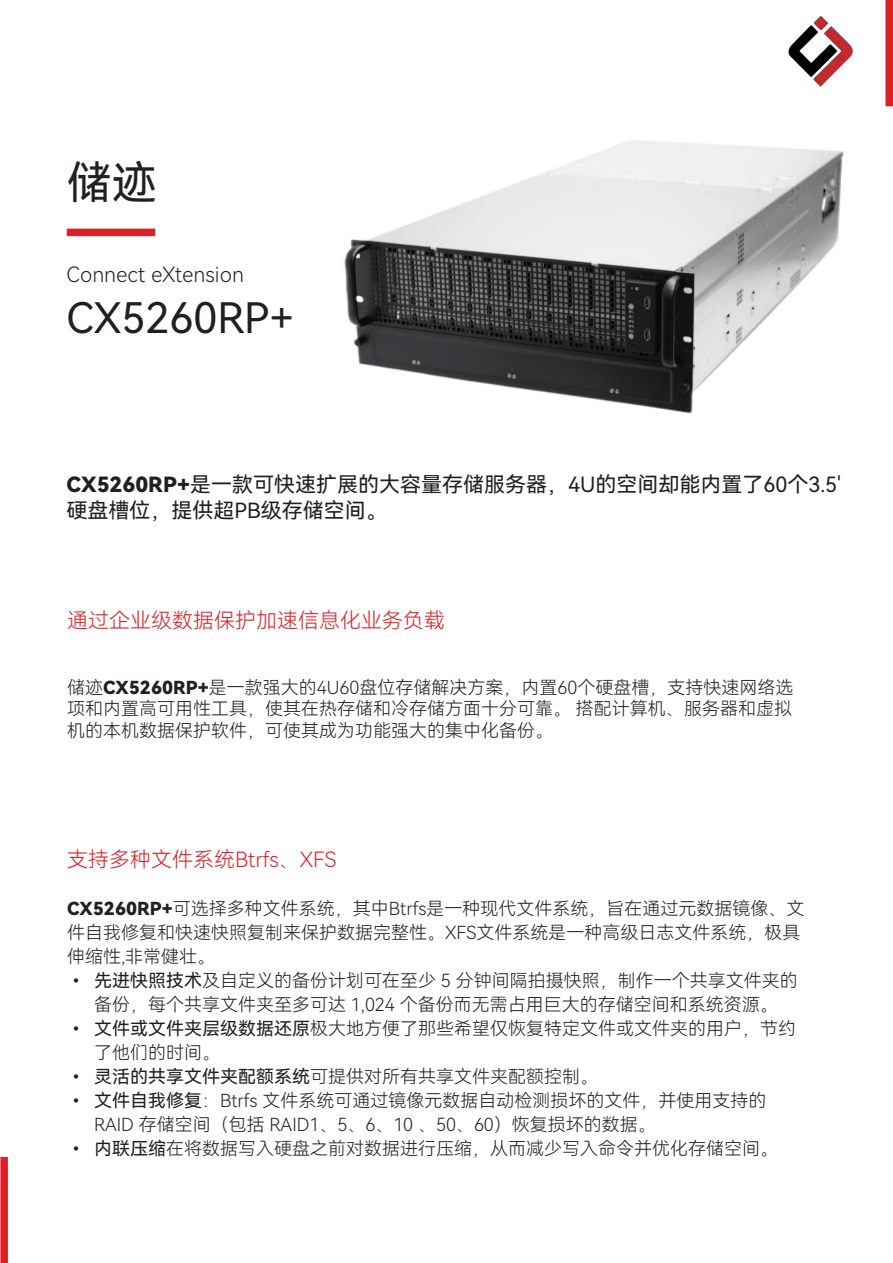
<style>
.page{position:relative;width:893px;height:1263px;background:#fff}
.page>*{position:absolute;margin:0;border:0;box-sizing:border-box;transform-origin:0 0}
.t1{font:45px "Harmony OS Sans SC";color:#231f20}
.t2{font:42px "Harmony OS Sans SC";color:#231f20}
.t3{font:21px/25.2px "Harmony OS Sans SC";color:#231f20}
.t4{font:21px "Harmony OS Sans SC Light";color:#da2128}
.t5{font:21px "Harmony OS Sans SC Light";color:#231f20}
.t6{font:18px/24px "Harmony OS Sans SC Light";color:#231f20}
.s1{font-family:"Harmony OS Sans SC Black"}
.s2{font-family:"Harmony OS Sans SC"}
</style>
<div class="page">
<div style="left:67px;top:229px;width:88px;height:7px;background:#da2128"></div>
<div style="left:0;top:1157px;width:8px;height:106px;background:#da2128"></div>
<div style="left:885px;top:0;width:8px;height:106px;background:#da2128"></div>
<hr style="left:892px;top:1156px;width:1px;height:106px;background:#da2128">
<img style="left:344px;top:140px;width:500px;height:274px">
<img style="left:788px;top:16px;width:65px;height:71px">
<p class="t1" style="left:67px;top:151px;width:91px">储迹</p>
<p class="t5" style="left:67px;top:260px;width:179px">Connect eXtension</p>
<p class="t2" style="left:67px;top:288px;width:229px">CX5260RP+</p>
<p class="t3" style="left:67px;top:471px;width:776px"><span class="s1">CX5260RP+</span>是一款可快速扩展的大容量存储服务器，4U的空间却能内置了60个3.5'硬盘槽位，提供超PB级存储空间。</p>
<p class="t4" style="left:67px;top:605px;width:379px">通过企业级数据保护加速信息化业务负载</p>
<p class="t6" style="left:67px;top:676px;width:728px;line-height:21.6px;text-align:justify">储迹<span class="s1">CX5260RP+</span>是一款强大的4U60盘位存储解决方案，内置60个硬盘槽，支持快速网络选项和内置高可用性工具，使其在热存储和冷存储方面十分可靠。 搭配计算机、服务器和虚拟机的本机数据保护软件，可使其成为功能强大的集中化备份。</p>
<p class="t4" style="left:67px;top:845px;width:271px">支持多种文件系统Btrfs、XFS</p>
<p class="t6" style="left:67px;top:896px;width:739px"><span class="s1">CX5260RP+</span>可选择多种文件系统，其中Btrfs是一种现代文件系统，旨在通过元数据镜像、文件自我修复和快速快照复制来保护数据完整性。XFS文件系统是一种高级日志文件系统，极具伸缩性,非常健壮。</p>
<p class="t6" style="left:67px;top:968px;width:732px;text-align:center"><span class="s2">• 先进快照技术</span>及自定义的备份计划可在至少 5 分钟间隔拍摄快照，制作一个共享文件夹的备份，每个共享文件夹至多可达 1,024 个备份而无需占用巨大的存储空间和系统资源。</p>
<p class="t6" style="left:94px;top:1016px;width:703px;text-indent:-27px"><span class="s2">• 文件或文件夹层级数据还原</span>极大地方便了那些希望仅恢复特定文件或文件夹的用户，节约了他们的时间。</p>
<p class="t6" style="left:67px;top:1064px;width:532px"><span class="s2">• 灵活的共享文件夹配额系统</span>可提供对所有共享文件夹配额控制。</p>
<p class="t6" style="left:94px;top:1088px;width:674px;text-indent:-27px"><span class="s2">• 文件自我修复</span>：Btrfs 文件系统可通过镜像元数据自动检测损坏的文件，并使用支持的<br>RAID 存储空间（包括 RAID1、5、6、10 、50、60）恢复损坏的数据。</p>
<p class="t6" style="left:67px;top:1136px;width:712px"><span class="s2">• 内联压缩</span>在将数据写入硬盘之前对数据进行压缩，从而减少写入命令并优化存储空间。</p>
</div>
